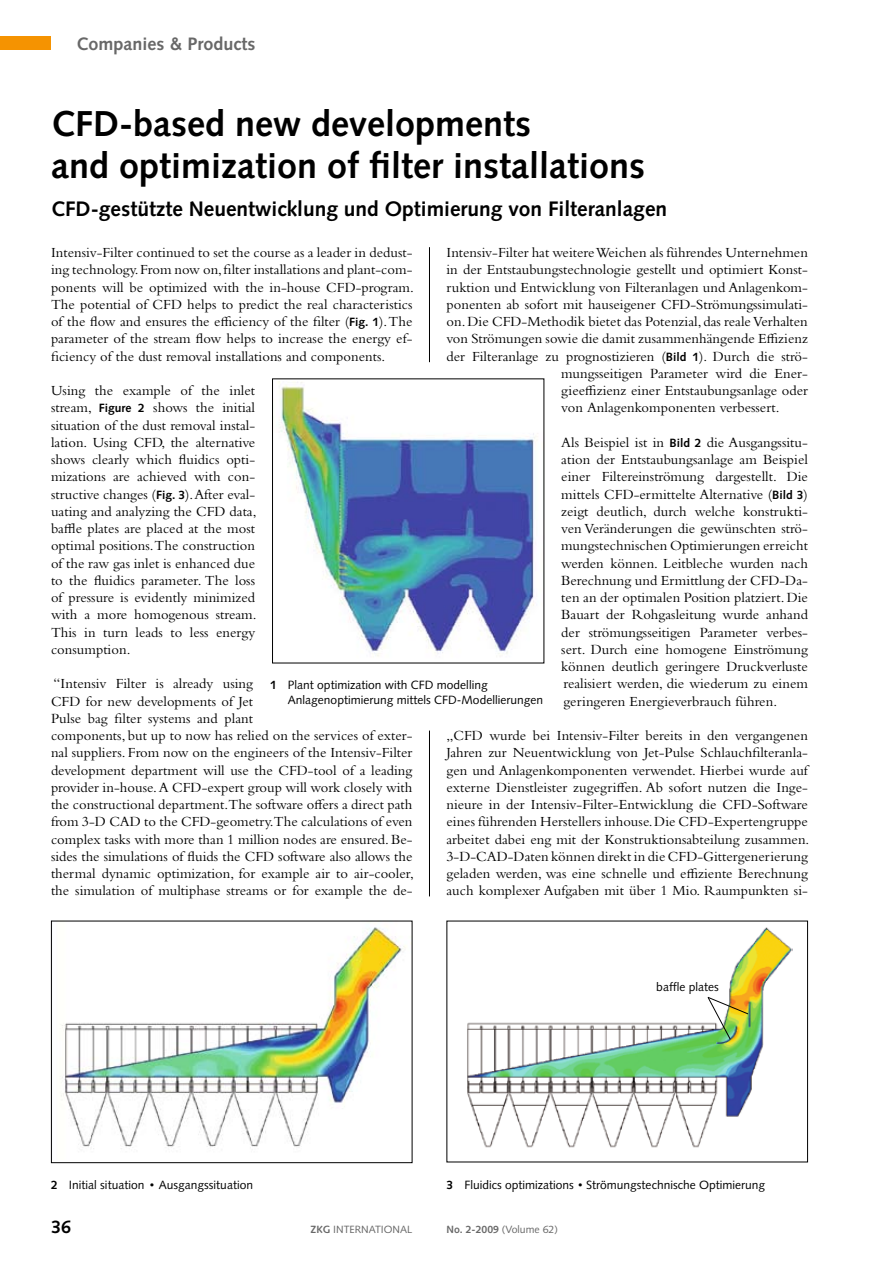
<style>
.page{position:relative;width:893px;height:1263px;background:#fff}
.page>*{position:absolute;margin:0;border:0;box-sizing:border-box;transform-origin:0 0}
.t1{font:700 36px/42px "Syntax LT Std";color:#000}
.t2{font:700 21px "Syntax LT Std";color:#000}
.t3{font:700 18px "Syntax";color:#686868}
.t4{font:700 18px "Syntax";color:#000}
.t5{font:14.55px/17.2px "Bembo Std";color:#000;text-align:justify}
.t6{font:12px "Syntax LT Std";color:#000}
.t7{font:10.5px "Syntax";color:#686868}
.s1{font-family:"Syntax LT Std";font-weight:700;font-size:12px}
.s2{font-weight:700}
.s3{font-size:9px}
</style>
<div class="page">
<hr style="left:429px;top:247px;width:1px;height:115px;background:#000">
<img style="left:278px;top:381px;width:259px;height:276px">
<img style="left:61px;top:927px;width:345px;height:222px">
<div style="left:51px;top:921px;width:361px;height:242px;border:1px solid #000"></div>
<img style="left:467px;top:927px;width:325px;height:221px">
<hr style="left:429px;top:730px;width:1px;height:166px;background:#000">
<svg style="left:707px;top:996px;width:42px;height:44px"></svg>
<div style="left:0;top:36px;width:51px;height:14px;background:#f59301"></div>
<p class="t3" style="left:77px;top:33px;width:180px">Companies &amp; Products</p>
<h1 class="t1" style="left:51px;top:103px;width:596px">CFD-based new developments<br>and optimization of filter installations</h1>
<h2 class="t2" style="left:51px;top:196px;width:618px">CFD-gestützte Neuentwicklung und Optimierung von Filteranlagen</h2>
<p class="t5" style="left:51px;top:244px;width:364px">Intensiv-Filter continued to set the course as a leader in dedust&shy;ing technology. From now on, filter installations and plant-com&shy;ponents will be optimized with the in-house CFD-program.<br>The potential of CFD helps to predict the real characteristics of the flow and ensures the efficiency of the filter (<span class="s1">Fig. 1</span>). The parameter of the stream flow helps to increase the energy ef&shy;ficiency of the dust removal installations and components.</p>
<p class="t5" style="left:51px;top:382px;width:207px">Using the example of the inlet stream, <span class="s1">Figure 2</span> shows the initial situation of the dust removal instal&shy;lation. Using CFD, the alternative shows clearly which fluidics opti&shy;mizations are achieved with con&shy;structive changes (<span class="s1">Fig. 3</span>). After eval&shy;uating and analyzing the CFD data, baffle plates are placed at the most optimal positions. The construction of the raw gas inlet is enhanced due to the fluidics parameter. The loss of pressure is evidently minimized with a more homogenous stream.<br>This in turn leads to less energy consumption.</p>
<p class="t5" style="left:51px;top:675px;width:364px;text-align:left">“Intensiv Filter is already using<br>CFD for new developments of Jet<br>Pulse bag filter systems and plant<br>components, but up to now has relied on the services of exter&shy;nal suppliers. From now on the engineers of the Intensiv-Filter development department will use the CFD-tool of a leading provider in-house. A CFD-expert group will work closely with the constructional department.The software offers a direct path from 3-D CAD to the CFD-geometry.The calculations of even complex tasks with more than 1 million nodes are ensured. Be&shy;sides the simulations of fluids the CFD software also allows the thermal dynamic optimization, for example air to air-cooler, the simulation of multiphase streams or for example the de-</p>
<p class="t5" style="left:446px;top:244px;width:363px">Intensiv-Filter hat weitere Weichen als führendes Unternehmen</p>
<p class="t5" style="left:446px;top:261px;width:362px">in der Entstaubungstechnologie gestellt und optimiert Konst-</p>
<p class="t5" style="left:446px;top:278px;width:363px">ruktion und Entwicklung von Filteranlagen und Anlagenkom-</p>
<p class="t5" style="left:446px;top:295px;width:363px">ponenten ab sofort mit hauseigener CFD-Strömungssimulati-</p>
<p class="t5" style="left:446px;top:313px;width:363px">on. Die CFD-Methodik bietet das Potenzial, das reale Verhalten</p>
<p class="t5" style="left:446px;top:330px;width:363px">von Strömungen sowie die damit zusammenhängende Effi-zienz</p>
<p class="t5" style="left:446px;top:347px;width:363px">der Filteranlage zu prognostizieren (<span class="s1">Bild 1</span>). Durch die strö-</p>
<p class="t5" style="left:561px;top:364px;width:248px">mungsseitigen Parameter wird die Ener-</p>
<p class="t5" style="left:561px;top:382px;width:248px">gieeffizienz einer Entstaubungsanlage oder</p>
<p class="t5" style="left:561px;top:399px;width:220px">von Anlagenkomponenten verbessert.</p>
<p class="t5" style="left:561px;top:433px;width:248px">Als Beispiel ist in <span class="s1">Bild 2</span> die Ausgangssitu&shy;ation der Entstaubungsanlage am Beispiel einer Filtereinströmung dargestellt. Die mittels CFD-ermittelte Alternative (<span class="s1">Bild 3</span>) zeigt deutlich, durch welche konstrukti&shy;ven Veränderungen die gewünschten strö&shy;mungstechnischen Optimierungen erreicht werden können. Leitbleche wurden nach Berechnung und Ermittlung der CFD-Da&shy;ten an der optimalen Position platziert. Die Bauart der Rohgasleitung wurde anhand der strömungsseitigen Parameter verbes&shy;sert. Durch eine homogene Einströmung können deutlich geringere Druckverluste realisiert werden, die wiederum zu einem geringeren Energieverbrauch führen.</p>
<p class="t5" style="left:446px;top:727px;width:364px">„CFD wurde bei Intensiv-Filter bereits in den vergangenen Jahren zur Neuentwicklung von Jet-Pulse Schlauchfilteranla&shy;gen und Anlagenkomponenten verwendet. Hierbei wurde auf externe Dienstleister zugegriffen. Ab sofort nutzen die Inge&shy;nieure in der Intensiv-Filter-Entwicklung die CFD-Software eines führenden Herstellers inhouse. Die CFD-Expertengruppe arbeitet dabei eng mit der Konstruktionsabteilung zusammen.<br>3-D-CAD-Daten können direkt in die CFD-Gittergenerierung geladen werden, was eine schnelle und effiziente Berechnung auch komplexer Aufgaben mit über 1 Mio. Raumpunkten si-</p>
<p class="t6" style="left:270px;top:678px;width:219px"><span class="s2">1</span> Plant optimization with CFD modelling</p>
<p class="t6" style="left:288px;top:693px;width:257px">Anlagenoptimierung mittels CFD-Modellierungen</p>
<p class="t6" style="left:656px;top:980px;width:64px">baffle plates</p>
<p class="t6" style="left:51px;top:1178px;width:204px"><span class="s2">2</span> Initial situation <span class="s3">•</span> Ausgangssituation</p>
<p class="t6" style="left:446px;top:1178px;width:320px"><span class="s2">3</span> Fluidics optimizations <span class="s3">•</span> Strömungstechnische Optimierung</p>
<p class="t4" style="left:51px;top:1217px;width:22px">36</p>
<p class="t7" style="left:311px;top:1223px;width:103px"><span class="s2">ZKG</span> INTERNATIONAL</p>
<p class="t7" style="left:446px;top:1223px;width:113px"><span class="s2">No. 2-2009</span> (Volume 62)</p>
</div>
